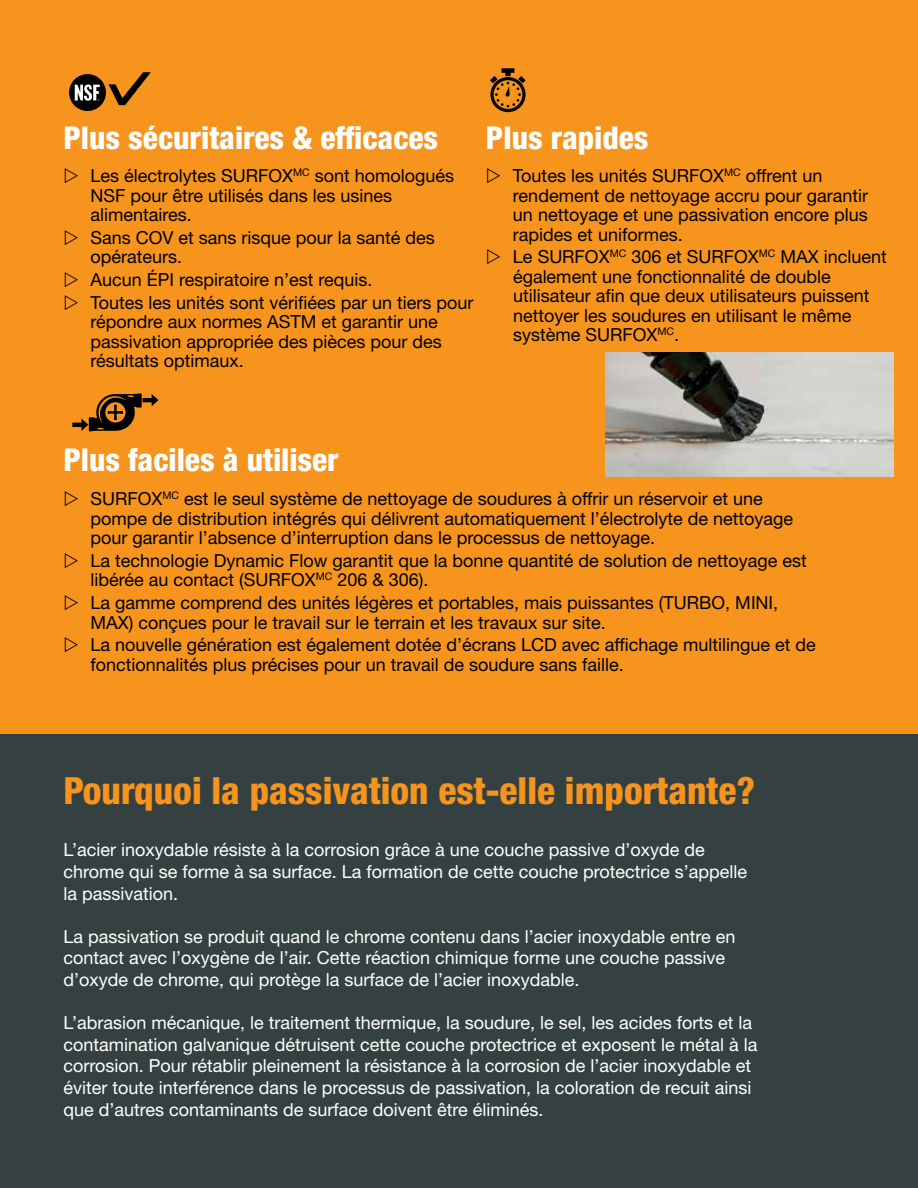
<style>
.page{position:relative;width:918px;height:1188px;background:#fff}
.page>*{position:absolute;margin:0;border:0;box-sizing:border-box;transform-origin:0 0}
.t1{font:800 condensed 37.5px "Helvetica Neue LT Std";color:#f7941e}
.t2{font:800 condensed 31.5px "Helvetica Neue LT Std";color:#fff}
.t3{font:18px/19.5px "Helvetica Neue LT Std";color:#000}
.t4{font:18px/21.6px "Helvetica Neue LT Std";color:#fff}
</style>
<div class="page">
<div style="left:0;top:362px;width:918px;height:826px;background:#354140"></div>
<div style="left:0;top:0;width:918px;height:733px;background:#f7941e"></div>
<img style="left:606px;top:352px;width:287px;height:125px">
<svg style="left:490px;top:68px;width:36px;height:44px"></svg>
<div style="left:69px;top:74px;width:37px;height:37px;background:#000;border-radius:50%"></div>
<svg style="left:75px;top:85px;width:25px;height:16px"></svg>
<svg style="left:109px;top:72px;width:42px;height:33px"></svg>
<svg style="left:72px;top:393px;width:87px;height:38px"></svg>
<h2 class="t2" style="left:63px;top:118px;width:376px">Plus sécuritaires &amp; efficaces</h2>
<h2 class="t2" style="left:486px;top:118px;width:164px">Plus rapides</h2>
<p class="t3" style="left:90px;top:166px;width:365px">Les électrolytes SURFOX<sup>MC</sup> sont homologués<br>NSF pour être utilisés dans les usines alimentaires.</p>
<p class="t3" style="left:90px;top:227px;width:346px">Sans COV et sans risque pour la santé des opérateurs.</p>
<p class="t3" style="left:90px;top:268px;width:385px;line-height:22.8px">Aucun ÉPI respiratoire n’est requis.<br>Toutes les unités sont vérifiées par un tiers pour</p>
<p class="t3" style="left:90px;top:312px;width:353px">répondre aux normes ASTM et garantir une passivation appropriée des pièces pour des résultats optimaux.</p>
<h2 class="t2" style="left:63px;top:441px;width:277px">Plus faciles à utiliser</h2>
<p class="t3" style="left:513px;top:166px;width:357px">Toutes les unités SURFOX<sup>MC</sup> offrent un rendement de nettoyage accru pour garantir un nettoyage et une passivation encore plus rapides et uniformes.</p>
<p class="t3" style="left:513px;top:247px;width:375px">Le SURFOX<sup>MC</sup> 306 et SURFOX<sup>MC</sup> MAX incluent également une fonctionnalité de double utilisateur afin que deux utilisateurs puissent nettoyer les soudures en utilisant le même système SURFOX<sup>MC</sup>.</p>
<p class="t3" style="left:90px;top:489px;width:704px">SURFOX<sup>MC</sup> est le seul système de nettoyage de soudures à offrir un réservoir et une pompe de distribution intégrés qui délivrent automatiquement l’électrolyte de nettoyage pour garantir l’absence d’interruption dans le processus de nettoyage.</p>
<p class="t3" style="left:90px;top:550px;width:718px">La technologie Dynamic Flow garantit que la bonne quantité de solution de nettoyage est libérée au contact (SURFOX<sup>MC</sup> 206 &amp; 306).</p>
<p class="t3" style="left:90px;top:593px;width:689px">La gamme comprend des unités légères et portables, mais puissantes (TURBO, MINI,<br>MAX) conçues pour le travail sur le terrain et les travaux sur site.</p>
<p class="t3" style="left:90px;top:635px;width:727px">La nouvelle génération est également dotée d’écrans LCD avec affichage multilingue et de fonctionnalités plus précises pour un travail de soudure sans faille.</p>
<h1 class="t1" style="left:63px;top:768px;width:693px">Pourquoi la passivation est-elle importante?</h1>
<p class="t4" style="left:63px;top:839px;width:685px">L’acier inoxydable résiste à la corrosion grâce à une couche passive d’oxyde de chrome qui se forme à sa surface. La formation de cette couche protectrice s’appelle la passivation.</p>
<p class="t4" style="left:63px;top:925px;width:674px">La passivation se produit quand le chrome contenu dans l’acier inoxydable entre en contact avec l’oxygène de l’air. Cette réaction chimique forme une couche passive d’oxyde de chrome, qui protège la surface de l’acier inoxydable.</p>
<p class="t4" style="left:63px;top:1012px;width:696px">L’abrasion mécanique, le traitement thermique, la soudure, le sel, les acides forts et la contamination galvanique détruisent cette couche protectrice et exposent le métal à la corrosion. Pour rétablir pleinement la résistance à la corrosion de l’acier inoxydable et éviter toute interférence dans le processus de passivation, la coloration de recuit ainsi que d’autres contaminants de surface doivent être éliminés.</p>
</div>
